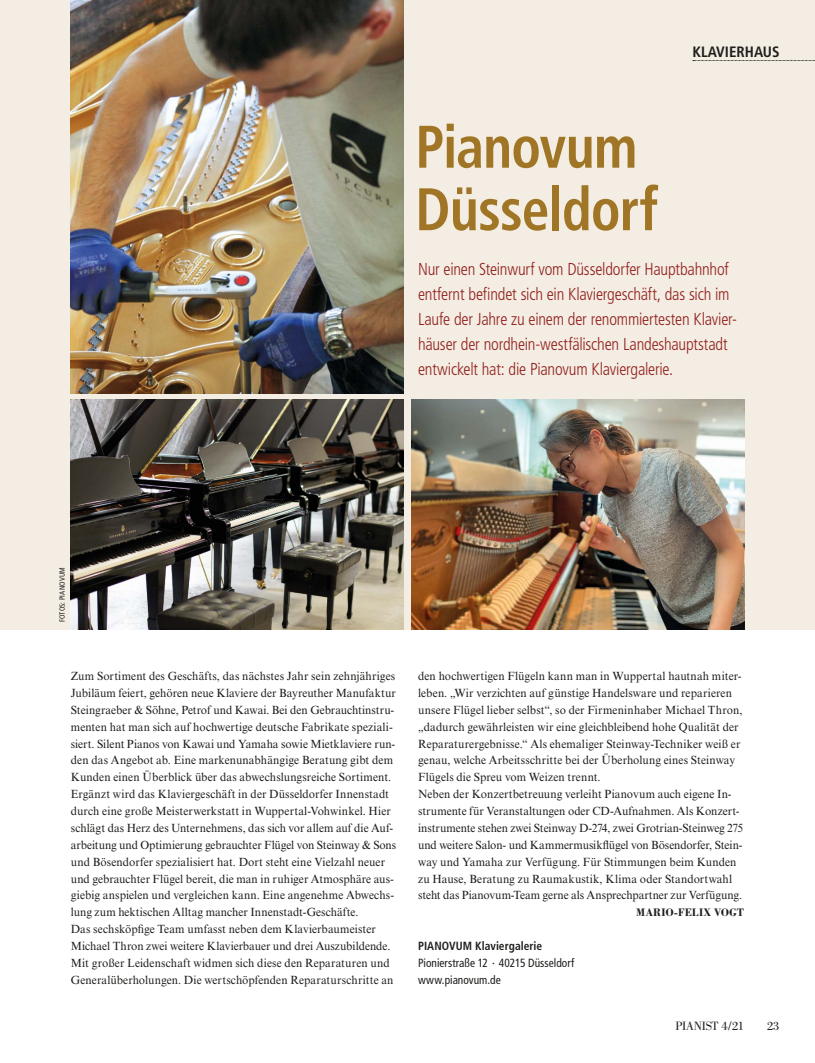
<style>
.page{position:relative;width:815px;height:1063px;background:#fff}
.page>*{position:absolute;margin:0;border:0;box-sizing:border-box;transform-origin:0 0}
.t1{font:700 condensed 60px/62.5px "Frutiger LT Std";letter-spacing:-.015em;color:#a07626;scale:.93 1}
.t2{font:300 condensed 17.25px/25px "Frutiger LT Std";letter-spacing:-.015em;color:#92211e;scale:.96 1}
.t3{font:700 condensed 15px "Frutiger LT Std";color:#1d1d1b}
.t4{font:12.5px "Bodoni Std";letter-spacing:-.03em;color:#1d1d1b}
.t5{font:11.88px/16.9px "Times New Roman MT Std";letter-spacing:.005em;color:#1d1d1b;scale:.96 1}
.t6{font:condensed 11.88px/16.9px "Frutiger LT Std";color:#1d1d1b;scale:.96 1}
.t7{font:700 condensed 11.88px "Frutiger LT Std";letter-spacing:.005em;color:#1d1d1b;scale:.96 1}
.t8{font:700 11.25px "Bodoni Std";letter-spacing:.02em;color:#1d1d1b;scale:.96 1}
.t9{font:condensed 7.5px "Frutiger LT Std";letter-spacing:.02em;color:#1d1d1b;scale:.96 1}
</style>
<div class="page">
<div style="left:0;top:0;width:815px;height:629px;background:#f4ede3"></div>
<img style="left:71px;top:399px;width:333px;height:230px">
<img style="left:411px;top:399px;width:333px;height:230px">
<img style="left:71px;top:0;width:333px;height:393px">
<svg style="left:693px;top:60px;width:122px;height:1px"></svg>
<h1 class="t1" style="left:415px;top:116px;width:263px">Pianovum<br>Düsseldorf</h1>
<p class="t3" style="left:693px;top:43px;width:88px">KLAVIERHAUS</p>
<p class="t9" style="left:58px;top:622px;width:59px;rotate:-90deg">FOTOS: PIANOVUM</p>
<p class="t2" style="left:418px;top:256px;width:334px">Nur einen Steinwurf vom Düsseldorfer Hauptbahnhof entfernt befindet sich ein Klaviergeschäft, das sich im Laufe der Jahre zu einem der renommiertesten Klavier&shy;häuser der nordhein-westfälischen Landeshauptstadt entwickelt hat: die Pianovum Klaviergalerie.</p>
<p class="t5" style="left:71px;top:668px;width:340px">Zum Sortiment des Geschäfts, das nächstes Jahr sein zehnjähriges Jubiläum feiert, gehören neue Klaviere der Bayreuther Manufaktur Steingraeber &amp; Söhne, Petrof und Kawai. Bei den Gebrauchtinstru&shy;menten hat man sich auf hochwertige deutsche Fabrikate speziali&shy;siert. Silent Pianos von Kawai und Yamaha sowie Mietklaviere run&shy;den das Angebot ab. Eine markenunabhängige Beratung gibt dem Kunden einen Überblick über das abwechslungsreiche Sortiment.<br>Ergänzt wird das Klaviergeschäft in der Düsseldorfer Innenstadt durch eine große Meisterwerkstatt in Wuppertal-Vohwinkel. Hier schlägt das Herz des Unternehmens, das sich vor allem auf die Auf&shy;arbeitung und Optimierung gebrauchter Flügel von Steinway &amp; Sons und Bösendorfer spezialisiert hat. Dort steht eine Vielzahl neuer und gebrauchter Flügel bereit, die man in ruhiger Atmosphäre aus&shy;giebig anspielen und vergleichen kann. Eine angenehme Abwechs&shy;lung zum hektischen Alltag mancher Innenstadt-Geschäfte.<br>Das sechsköpfige Team umfasst neben dem Klavierbaumeister Michael Thron zwei weitere Klavierbauer und drei Auszubildende.<br>Mit großer Leidenschaft widmen sich diese den Reparaturen und Generalüberholungen. Die wertschöpfenden Reparaturschritte an</p>
<p class="t5" style="left:418px;top:668px;width:340px">den hochwertigen Flügeln kann man in Wuppertal hautnah miter&shy;leben. „Wir verzichten auf günstige Handelsware und reparieren unsere Flügel lieber selbst“, so der Firmeninhaber Michael Thron, „dadurch gewährleisten wir eine gleichbleibend hohe Qualität der Reparaturergebnisse.“ Als ehemaliger Steinway-Techniker weiß er genau, welche Arbeitsschritte bei der Überholung eines Steinway Flügels die Spreu vom Weizen trennt.<br>Neben der Konzertbetreuung verleiht Pianovum auch eigene In&shy;strumente für Veranstaltungen oder CD-Aufnahmen. Als Konzert&shy;instrumente stehen zwei Steinway D-274, zwei Grotrian-Steinweg 275 und weitere Salon- und Kammermusikflügel von Bösendorfer, Stein&shy;way und Yamaha zur Verfügung. Für Stimmungen beim Kunden zu Hause, Beratung zu Raumakustik, Klima oder Standortwahl steht das Pianovum-Team gerne als Ansprechpartner zur Verfügung.</p>
<p class="t8" style="left:636px;top:906px;width:114px">MARIO-FELIX VOGT</p>
<p class="t7" style="left:418px;top:939px;width:131px">PIANOVUM Klaviergalerie</p>
<p class="t6" style="left:418px;top:954px;width:164px">Pionierstraße 12 · 40215 Düsseldorf www.pianovum.de</p>
<p class="t4" style="left:676px;top:1019px;width:70px">PIANIST 4/21</p>
<p class="t4" style="left:767px;top:1019px;width:14px">23</p>
</div>
